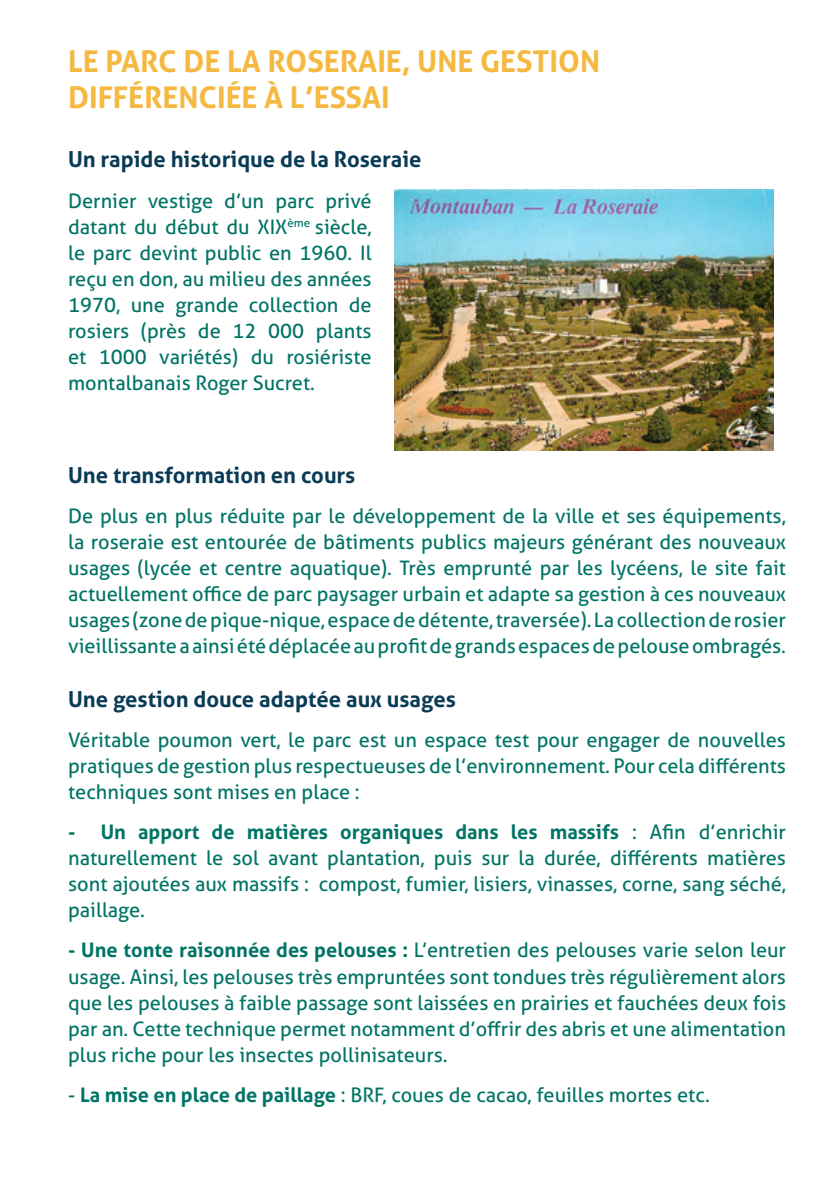
<style>
.page{position:relative;width:840px;height:1191px;background:#fff}
.page>*{position:absolute;margin:0;border:0;box-sizing:border-box;transform-origin:0 0}
.t1{font:700 30px/36px "Aller";color:#f5b941}
.t2{font:700 22px "Aller";color:#0a3b56}
.t3{font:20px/26px "Aller";color:#007466;text-align:justify}
.s1{font-weight:700}
</style>
<div class="page">
<img style="left:394px;top:190px;width:379px;height:260px">
<p class="t1" style="left:68px;top:44px;width:533px">LE PARC DE LA ROSERAIE, UNE GESTION<br>DIFFÉRENCIÉE À L’ESSAI</p>
<p class="t2" style="left:68px;top:145px;width:355px">Un rapide historique de la Roseraie</p>
<p class="t3" style="left:68px;top:187px;width:305px">Dernier vestige d’un parc privé datant du début du XIX<sup>ème</sup> siècle, le parc devint public en 1960. Il reçu en don, au milieu des années 1970, une grande collection de rosiers (près de 12 000 plants et 1000 variétés) du rosiériste montalbanais Roger Sucret.</p>
<p class="t2" style="left:68px;top:461px;width:288px">Une transformation en cours</p>
<p class="t3" style="left:68px;top:502px;width:719px">De plus en plus réduite par le développement de la ville et ses équipements, la roseraie est entourée de bâtiments publics majeurs générant des nouveaux usages (lycée et centre aquatique). Très emprunté par les lycéens, le site fait actuellement office de parc paysager urbain et adapte sa gestion à ces nouveaux usages (zone de pique-nique, espace de détente, traversée). La collection de rosier vieillissante a ainsi été déplacée au profit de grands espaces de pelouse ombragés.</p>
<p class="t2" style="left:68px;top:685px;width:389px">Une gestion douce adaptée aux usages</p>
<p class="t3" style="left:68px;top:726px;width:719px">Véritable poumon vert, le parc est un espace test pour engager de nouvelles pratiques de gestion plus respectueuses de l’environnement. Pour cela différents techniques sont mises en place :</p>
<p class="t3" style="left:68px;top:819px;width:719px"><span class="s1">- Un apport de matières organiques dans les massifs</span> : Afin d’enrichir naturellement le sol avant plantation, puis sur la durée, différents matières sont ajoutées aux massifs : compost, fumier, lisiers, vinasses, corne, sang séché, paillage.</p>
<p class="t3" style="left:68px;top:937px;width:719px"><span class="s1">- Une tonte raisonnée des pelouses :</span> L’entretien des pelouses varie selon leur usage. Ainsi, les pelouses très empruntées sont tondues très régulièrement alors que les pelouses à faible passage sont laissées en prairies et fauchées deux fois par an. Cette technique permet notamment d’offrir des abris et une alimentation plus riche pour les insectes pollinisateurs.</p>
<p class="t3" style="left:68px;top:1081px;width:643px">- <span class="s1">La mise en place de paillage</span> : BRF, coues de cacao, feuilles mortes etc.</p>
</div>
